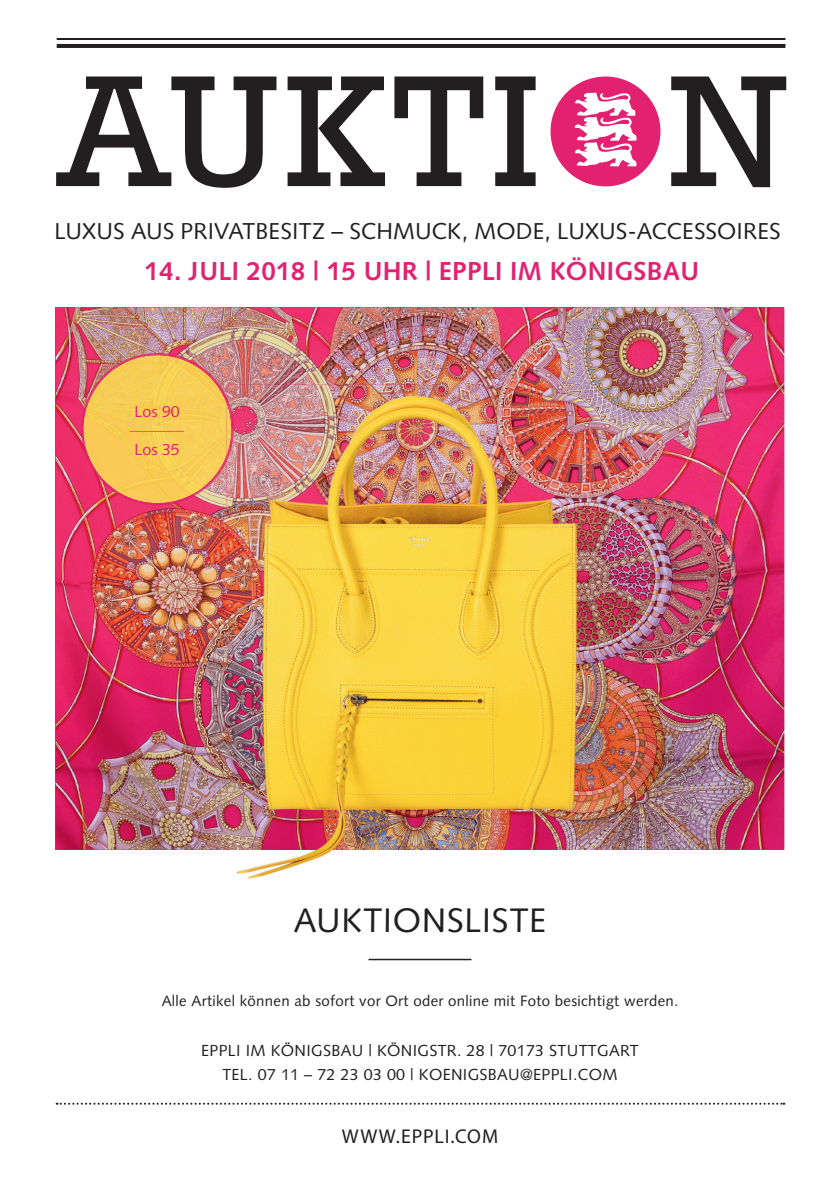
<style>
.page{position:relative;width:840px;height:1191px;background:#fff}
.page>*{position:absolute;margin:0;border:0;box-sizing:border-box;transform-origin:0 0}
.t1{font:161.2px "Rockwell";letter-spacing:.035em;color:#231f20}
.t2{font:34px "Syntax";letter-spacing:.015em;color:#231f20}
.t3{font:700 26px "Syntax";letter-spacing:.01em;color:#e22270}
.t4{font:23px "Syntax";letter-spacing:.005em;color:#231f20}
.t5{font:20px "Myriad Pro";letter-spacing:.045em;color:#231f20}
.t6{font:16px/24px "Syntax";letter-spacing:.02em;color:#231f20;text-align:center}
.t7{font:16px "Syntax";color:#e22270}
.t8{font:15px "Syntax";letter-spacing:.02em;color:#231f20}
</style>
<div class="page">
<img style="left:56px;top:307px;width:727px;height:542px">
<svg style="left:57px;top:1102px;width:726px;height:2px"></svg>
<hr style="left:57px;top:44px;width:728px;height:4px;background:#231f20">
<hr style="left:57px;top:38px;width:728px;height:2px;background:#231f20">
<hr style="left:368px;top:958px;width:103px;height:2px;background:#231f20">
<svg style="left:550px;top:77px;width:110px;height:109px"></svg>
<img style="left:226px;top:384px;width:387px;height:495px">
<img style="left:81px;top:353px;width:145px;height:152px">
<img style="left:226px;top:398px;width:7px;height:62px">
<hr style="left:130px;top:431px;width:54px;height:1px;background:#ee519e">
<h1 class="t1" style="left:57px;top:39px;width:730px">AUKTI N</h1>
<h3 class="t4" style="left:55px;top:218px;width:727px">LUXUS AUS PRIVATBESITZ – SCHMUCK, MODE, LUXUS-ACCESSOIRES</h3>
<h3 class="t3" style="left:144px;top:256px;width:556px">14. JULI 2018 | 15 UHR | EPPLI IM KÖNIGSBAU</h3>
<p class="t7" style="left:134px;top:402px;width:47px">Los 90</p>
<p class="t7" style="left:134px;top:440px;width:47px">Los 35</p>
<h2 class="t2" style="left:294px;top:900px;width:254px">AUKTIONSLISTE</h2>
<p class="t8" style="left:161px;top:991px;width:518px">Alle Artikel können ab sofort vor Ort oder online mit Foto besichtigt werden.</p>
<p class="t6" style="left:201px;top:1038px;width:439px">EPPLI IM KÖNIGSBAU | KÖNIGSTR. 28 | 70173 STUTTGART<br>TEL. 07 11 – 72 23 03 00 | KOENIGSBAU@EPPLI.COM</p>
<p class="t5" style="left:341px;top:1123px;width:158px">WWW.EPPLI.COM</p>
</div>
